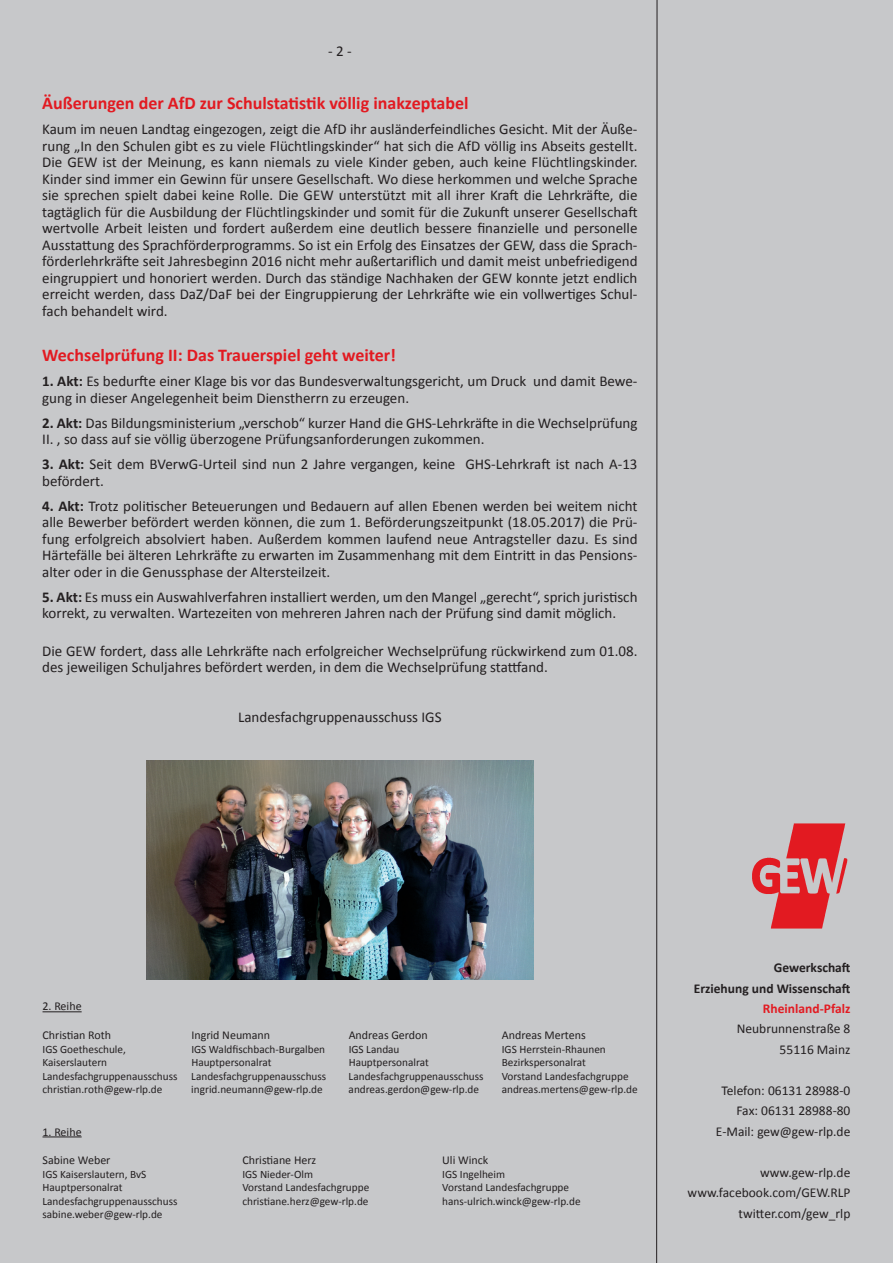
<style>
.page{position:relative;width:893px;height:1263px;background:#c7c8ca}
.page>*{position:absolute;margin:0;border:0;box-sizing:border-box;transform-origin:0 0}
.t1{font:700 18px "Calibri";color:#e21a21}
.t2{font:15px/16.5px "Calibri";color:#231f20}
.t3{font:13.5px/20.4px "Calibri";color:#231f20;text-align:right}
.t4{font:700 13.5px/20.4px "Calibri";color:#231f20;text-align:right}
.t5{font:700 13.5px "Calibri";color:#e21a21}
.t6{font:12px "Calibri";color:#231f20}
.t7{font:11.25px "Calibri";color:#231f20}
.s1{font-weight:700}
</style>
<div class="page">
<img style="left:750px;top:823px;width:100px;height:106px">
<img style="left:146px;top:761px;width:388px;height:219px">
<hr style="left:43px;top:1011px;width:39px;height:1px;background:#231f20">
<hr style="left:43px;top:1136px;width:39px;height:1px;background:#231f20">
<hr style="left:656px;top:0;width:1px;height:1263px;background:#231f20">
<p class="t2" style="left:328px;top:43px;width:25px">- 2 -</p>
<p class="t1" style="left:42px;top:92px;width:428px">Äußerungen der AfD zur Schulstatistik völlig inakzeptabel</p>
<p class="t2" style="left:42px;top:121px;width:597px;text-align:justify">Kaum im neuen Landtag eingezogen, zeigt die AfD ihr ausländerfeindliches Gesicht. Mit der Äuße&shy;rung „In den Schulen gibt es zu viele Flüchtlingskinder“ hat sich die AfD völlig ins Abseits gestellt.<br>Die GEW ist der Meinung, es kann niemals zu viele Kinder geben, auch keine Flüchtlingskinder.<br>Kinder sind immer ein Gewinn für unsere Gesellschaft. Wo diese herkommen und welche Sprache sie sprechen spielt dabei keine Rolle. Die GEW unterstützt mit all ihrer Kraft die Lehrkräfte, die tagtäglich für die Ausbildung der Flüchtlingskinder und somit für die Zukunft unserer Gesellschaft wertvolle Arbeit leisten und fordert außerdem eine deutlich bessere finanzielle und personelle Ausstattung des Sprachförderprogramms. So ist ein Erfolg des Einsatzes der GEW, dass die Sprach&shy;förderlehrkräfte seit Jahresbeginn 2016 nicht mehr außertariflich und damit meist unbefriedigend eingruppiert und honoriert werden. Durch das ständige Nachhaken der GEW konnte jetzt endlich erreicht werden, dass DaZ/DaF bei der Eingruppierung der Lehrkräfte wie ein vollwertiges Schul&shy;fach behandelt wird.</p>
<p class="t1" style="left:42px;top:344px;width:355px">Wechselprüfung II: Das Trauerspiel geht weiter!</p>
<p class="t2" style="left:42px;top:373px;width:597px"><span class="s1">1. Akt:</span> Es bedurfte einer Klage bis vor das Bundesverwaltungsgericht, um Druck und damit Bewe&shy;gung in dieser Angelegenheit beim Dienstherrn zu erzeugen.</p>
<p class="t2" style="left:42px;top:415px;width:597px"><span class="s1">2. Akt:</span> Das Bildungsministerium „verschob“ kurzer Hand die GHS-Lehrkräfte in die Wechselprüfung<br>II. , so dass auf sie völlig überzogene Prüfungsanforderungen zukommen.</p>
<p class="t2" style="left:42px;top:456px;width:597px"><span class="s1">3. Akt:</span> Seit dem BVerwG-Urteil sind nun 2 Jahre vergangen, keine GHS-Lehrkraft ist nach A-13 befördert.</p>
<p class="t2" style="left:42px;top:498px;width:597px;text-align:justify"><span class="s1">4. Akt:</span> Trotz politischer Beteuerungen und Bedauern auf allen Ebenen werden bei weitem nicht alle Bewerber befördert werden können, die zum 1. Beförderungszeitpunkt (18.05.2017) die Prü&shy;fung erfolgreich absolviert haben. Außerdem kommen laufend neue Antragsteller dazu. Es sind Härtefälle bei älteren Lehrkräfte zu erwarten im Zusammenhang mit dem Eintritt in das Pensions&shy;alter oder in die Genussphase der Altersteilzeit.</p>
<p class="t2" style="left:42px;top:589px;width:597px"><span class="s1">5. Akt:</span> Es muss ein Auswahlverfahren installiert werden, um den Mangel „gerecht“, sprich juristisch korrekt, zu verwalten. Wartezeiten von mehreren Jahren nach der Prüfung sind damit möglich.</p>
<p class="t2" style="left:42px;top:642px;width:597px">Die GEW fordert, dass alle Lehrkräfte nach erfolgreicher Wechselprüfung rückwirkend zum 01.08. des jeweiligen Schuljahres befördert werden, in dem die Wechselprüfung stattfand.</p>
<p class="t2" style="left:238px;top:708px;width:205px">Landesfachgruppenausschuss IGS</p>
<p class="t6" style="left:43px;top:999px;width:41px">2. Reihe</p>
<p class="t6" style="left:43px;top:1028px;width:70px">Christian Roth</p>
<p class="t6" style="left:191px;top:1028px;width:80px">Ingrid Neumann</p>
<p class="t6" style="left:349px;top:1028px;width:81px">Andreas Gerdon</p>
<p class="t6" style="left:502px;top:1028px;width:85px">Andreas Mertens</p>
<p class="t7" style="left:43px;top:1042px;width:85px">IGS Goetheschule,</p>
<p class="t7" style="left:191px;top:1042px;width:135px">IGS Waldfischbach-Burgalben</p>
<p class="t7" style="left:349px;top:1042px;width:52px">IGS Landau</p>
<p class="t7" style="left:502px;top:1042px;width:106px">IGS Herrstein-Rhaunen</p>
<p class="t7" style="left:43px;top:1055px;width:66px">Kaiserslautern</p>
<p class="t7" style="left:191px;top:1055px;width:82px">Hauptpersonalrat</p>
<p class="t7" style="left:349px;top:1055px;width:82px">Hauptpersonalrat</p>
<p class="t7" style="left:502px;top:1055px;width:86px">Bezirkspersonalrat</p>
<p class="t7" style="left:42px;top:1069px;width:285px">Landesfachgruppenausschuss Landesfachgruppenausschuss</p>
<p class="t7" style="left:349px;top:1069px;width:137px">Landesfachgruppenausschuss</p>
<p class="t7" style="left:502px;top:1069px;width:128px">Vorstand Landesfachgruppe</p>
<p class="t7" style="left:42px;top:1082px;width:122px">christian.roth@gew-rlp.de</p>
<p class="t7" style="left:191px;top:1082px;width:133px">ingrid.neumann@gew-rlp.de</p>
<p class="t7" style="left:349px;top:1082px;width:132px">andreas.gerdon@gew-rlp.de</p>
<p class="t7" style="left:502px;top:1082px;width:138px">andreas.mertens@gew-rlp.de</p>
<p class="t6" style="left:43px;top:1124px;width:41px">1. Reihe</p>
<p class="t6" style="left:43px;top:1153px;width:69px">Sabine Weber</p>
<p class="t6" style="left:242px;top:1153px;width:76px">Christiane Herz</p>
<p class="t6" style="left:442px;top:1153px;width:48px">Uli Winck</p>
<p class="t7" style="left:43px;top:1167px;width:105px">IGS Kaiserslautern, BvS</p>
<p class="t7" style="left:242px;top:1167px;width:72px">IGS Nieder-Olm</p>
<p class="t7" style="left:442px;top:1167px;width:64px">IGS Ingelheim</p>
<p class="t7" style="left:43px;top:1180px;width:82px">Hauptpersonalrat</p>
<p class="t7" style="left:242px;top:1180px;width:128px">Vorstand Landesfachgruppe</p>
<p class="t7" style="left:442px;top:1180px;width:128px">Vorstand Landesfachgruppe</p>
<p class="t7" style="left:43px;top:1194px;width:137px">Landesfachgruppenausschuss</p>
<p class="t7" style="left:242px;top:1194px;width:128px">christiane.herz@gew-rlp.de</p>
<p class="t7" style="left:442px;top:1194px;width:140px">hans-ulrich.winck@gew-rlp.de</p>
<p class="t7" style="left:43px;top:1207px;width:122px">sabine.weber@gew-rlp.de</p>
<p class="t4" style="left:694px;top:957px;width:158px">Gewerkschaft<br>Erziehung und Wissenschaft</p>
<p class="t5" style="left:763px;top:1000px;width:89px">Rheinland-Pfalz</p>
<p class="t3" style="left:737px;top:1019px;width:115px">Neubrunnenstraße 8<br>55116 Mainz</p>
<p class="t3" style="left:716px;top:1080px;width:136px">Telefon: 06131 28988-0<br>Fax: 06131 28988-80<br>E-Mail: gew@gew-rlp.de</p>
<p class="t3" style="left:688px;top:1162px;width:164px">www.gew-rlp.de www.facebook.com/GEW.RLP twitter.com/gew_rlp</p>
</div>
